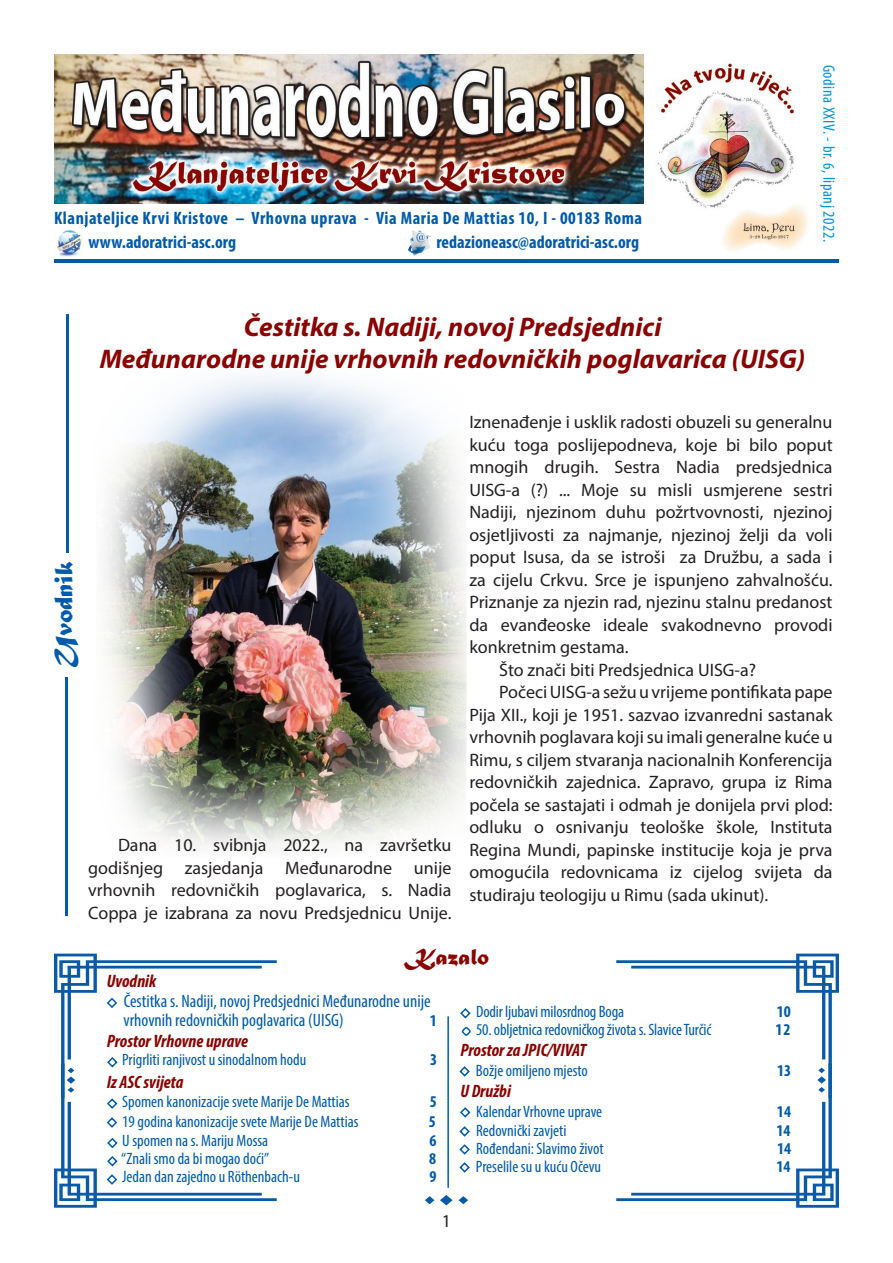
<style>
.page{position:relative;width:893px;height:1263px;background:#fff}
.page>*{position:absolute;margin:0;border:0;box-sizing:border-box;transform-origin:0 0}
.t1{font:italic 700 27px/32.4px "Myriad Pro";color:#8b0202;text-align:center}
.t2{font:27px "Matura MT Script Capitals";color:#015aaa}
.t3{font:24px "Matura MT Script Capitals";color:#8b0202}
.t4{font:18px/22.5px "Myriad Pro";color:#231f20;text-align:justify}
.t5{font:700 condensed 18px/24px "Myriad Pro";letter-spacing:.025em;color:#015aaa}
.t6{font:condensed 18px/19.5px "Myriad Pro";color:#015aaa}
.t7{font:italic 700 condensed 18px "Myriad Pro";color:#8b0202}
.t8{font:700 condensed 18px "Myriad Pro";color:#015aaa}
.t9{font:condensed 16.5px "Myriad Pro";color:#015aaa}
.t10{font:condensed 16.5px "Myriad Pro";letter-spacing:.03em;color:#0095d9}
.t11{font:700 condensed 16.5px "Myriad Pro";color:#015aaa}
</style>
<div class="page">
<hr style="left:54px;top:259px;width:785px;height:4px;background:#015aaa">
<hr style="left:66px;top:314px;width:2px;height:239px;background:#015aaa">
<hr style="left:66px;top:677px;width:2px;height:239px;background:#015aaa">
<hr style="left:447px;top:1016px;width:2px;height:172px;background:#015aaa">
<svg style="left:440px;top:1195px;width:28px;height:10px"></svg>
<svg style="left:425px;top:1196px;width:9px;height:8px"></svg>
<svg style="left:616px;top:954px;width:223px;height:254px"></svg>
<svg style="left:461px;top:1027px;width:10px;height:9px"></svg>
<svg style="left:460px;top:1107px;width:11px;height:11px"></svg>
<svg style="left:460px;top:1008px;width:11px;height:11px"></svg>
<svg style="left:459px;top:1126px;width:11px;height:47px"></svg>
<svg style="left:459px;top:1066px;width:11px;height:11px"></svg>
<svg style="left:54px;top:954px;width:223px;height:254px"></svg>
<img style="left:57px;top:229px;width:26px;height:28px">
<img style="left:408px;top:231px;width:23px;height:24px">
<img style="left:54px;top:54px;width:590px;height:149px">
<img style="left:657px;top:63px;width:151px;height:188px">
<img style="left:65px;top:316px;width:402px;height:550px">
<p class="t5" style="left:88px;top:206px;width:555px;text-indent:-34px">Klanjateljice Krvi Kristove – Vrhovna uprava - Via Maria De Mattias 10, I - 00183 Roma www.adoratrici-asc.org</p>
<p class="t8" style="left:436px;top:231px;width:204px">redazioneasc@adoratrici-asc.org</p>
<p class="t10" style="left:839px;top:65px;width:179px;rotate:90deg">Godina XXIV. - br. 6, lipanj 2022.</p>
<h1 class="t1" style="left:100px;top:310px;width:707px">Čestitka s. Nadiji, novoj Predsjednici<br>Međunarodne unije vrhovnih redovničkih poglavarica (UISG)</h1>
<h1 class="t2" style="left:47px;top:667px;width:106px;rotate:-90deg">Uvodnik</h1>
<p class="t4" style="left:88px;top:834px;width:365px;text-indent:30px">Dana 10. svibnja 2022., na završetku godišnjeg zasjedanja Međunarodne unije vrhovnih redovničkih poglavarica, s. Nadia Coppa je izabrana za novu Predsjednicu Unije.</p>
<p class="t4" style="left:469px;top:411px;width:365px">Iznenađenje i usklik radosti obuzeli su generalnu</p>
<p class="t4" style="left:469px;top:433px;width:365px">kuću toga poslijepodneva, koje bi bilo poput</p>
<p class="t4" style="left:469px;top:456px;width:365px">mnogih drugih. Sestra Nadia predsjednica</p>
<p class="t4" style="left:469px;top:478px;width:365px">UISG-a (?) ... Moje su misli usmjerene sestri</p>
<p class="t4" style="left:469px;top:501px;width:365px">Nadiji, njezinom duhu požrtvovnosti, njezinoj</p>
<p class="t4" style="left:469px;top:523px;width:365px">osjetljivosti za najmanje, njezinoj želji da voli</p>
<p class="t4" style="left:469px;top:546px;width:365px">poput Isusa, da se istroši za Družbu, a sada i</p>
<p class="t4" style="left:469px;top:568px;width:365px">za cijelu Crkvu. Srce je ispunjeno zahvalnošću.</p>
<p class="t4" style="left:469px;top:591px;width:365px">Priznanje za njezin rad, njezinu stalnu predanost</p>
<p class="t4" style="left:469px;top:613px;width:365px">da evanđeoske ideale svakodnevno provodi</p>
<p class="t4" style="left:469px;top:636px;width:161px">konkretnim gestama.</p>
<p class="t4" style="left:499px;top:658px;width:258px">Što znači biti Predsjednica UISG-a?</p>
<p class="t4" style="left:499px;top:681px;width:335px">Počeci UISG-a sežu u vrijeme pontifikata pape</p>
<p class="t4" style="left:469px;top:703px;width:365px">Pija XII., koji je 1951. sazvao izvanredni sastanak</p>
<p class="t4" style="left:469px;top:726px;width:365px">vrhovnih poglavara koji su imali generalne kuće u</p>
<p class="t4" style="left:469px;top:748px;width:365px">Rimu, s ciljem stvaranja nacionalnih Konferencija</p>
<p class="t4" style="left:469px;top:771px;width:365px">redovničkih zajednica. Zapravo, grupa iz Rima</p>
<p class="t4" style="left:469px;top:793px;width:365px">počela se sastajati i odmah je donijela prvi plod:</p>
<p class="t4" style="left:469px;top:816px;width:365px">odluku o osnivanju teološke škole, Instituta</p>
<p class="t4" style="left:469px;top:838px;width:365px">Regina Mundi, papinske institucije koja je prva</p>
<p class="t4" style="left:469px;top:861px;width:365px">omogućila redovnicama iz cijelog svijeta da</p>
<p class="t4" style="left:469px;top:883px;width:300px">studiraju teologiju u Rimu (sada ukinut).</p>
<h2 class="t3" style="left:407px;top:942px;width:83px">Kazalo</h2>
<p class="t7" style="left:107px;top:970px;width:51px">Uvodnik</p>
<p class="t6" style="left:124px;top:991px;width:309px">Čestitka s. Nadiji, novoj Predsjednici Međunarodne unije vrhovnih redovničkih poglavarica (UISG)</p>
<p class="t11" style="left:430px;top:1010px;width:9px">1</p>
<p class="t7" style="left:107px;top:1030px;width:143px">Prostor Vrhovne uprave</p>
<p class="t9" style="left:122px;top:1050px;width:186px">Prigrliti ranjivost u sinodalnom hodu</p>
<p class="t11" style="left:430px;top:1049px;width:9px">3</p>
<p class="t7" style="left:107px;top:1070px;width:78px">Iz ASC svijeta</p>
<p class="t9" style="left:122px;top:1092px;width:229px">Spomen kanonizacije svete Marije De Mattias</p>
<p class="t11" style="left:430px;top:1091px;width:9px">5</p>
<p class="t9" style="left:122px;top:1111px;width:238px">19 godina kanonizacije svete Marije De Mattias</p>
<p class="t11" style="left:429px;top:1111px;width:9px">5</p>
<p class="t9" style="left:122px;top:1131px;width:147px">U spomen na s. Mariju Mossa</p>
<p class="t11" style="left:430px;top:1130px;width:9px">6</p>
<p class="t9" style="left:121px;top:1149px;width:150px">“Znali smo da bi mogao doći”</p>
<p class="t11" style="left:429px;top:1148px;width:9px">8</p>
<p class="t9" style="left:122px;top:1167px;width:179px">Jedan dan zajedno u Röthenbach-u</p>
<p class="t11" style="left:430px;top:1166px;width:9px">9</p>
<p class="t9" style="left:476px;top:1001px;width:150px">Dodir ljubavi milosrdnog Boga</p>
<p class="t11" style="left:777px;top:1001px;width:16px">10</p>
<p class="t9" style="left:476px;top:1019px;width:237px">50. obljetnica redovničkog života s. Slavice Turčić</p>
<p class="t11" style="left:775px;top:1019px;width:17px">12</p>
<p class="t7" style="left:460px;top:1039px;width:127px">Prostor za JPIC/VIVAT</p>
<p class="t9" style="left:476px;top:1060px;width:113px">Božje omiljeno mjesto</p>
<p class="t11" style="left:777px;top:1060px;width:16px">13</p>
<p class="t7" style="left:460px;top:1080px;width:52px">U Družbi</p>
<p class="t9" style="left:476px;top:1101px;width:128px">Kalendar Vrhovne uprave</p>
<p class="t11" style="left:777px;top:1101px;width:16px">14</p>
<p class="t9" style="left:476px;top:1121px;width:92px">Redovnički zavjeti</p>
<p class="t11" style="left:776px;top:1120px;width:16px">14</p>
<p class="t9" style="left:476px;top:1139px;width:129px">Rođendani: Slavimo život</p>
<p class="t11" style="left:777px;top:1138px;width:16px">14</p>
<p class="t9" style="left:476px;top:1157px;width:127px">Preselile su u kuću Očevu</p>
<p class="t11" style="left:776px;top:1156px;width:16px">14</p>
<p class="t4" style="left:442px;top:1209px;width:11px">1</p>
</div>
